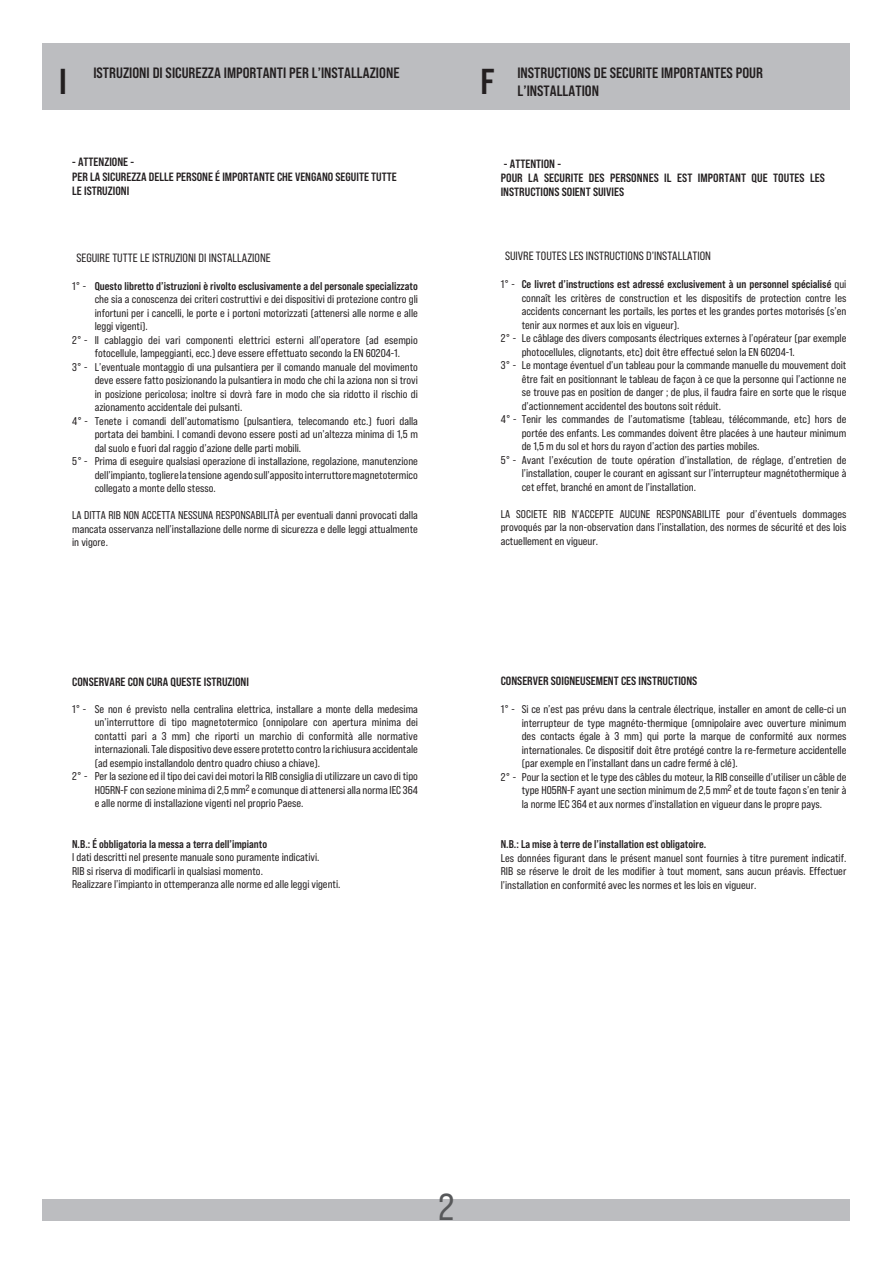
<style>
.page{position:relative;width:893px;height:1263px;background:#fff}
.page>*{position:absolute;margin:0;border:0;box-sizing:border-box;transform-origin:0 0}
.t1{font:37.5px "Bebas Neue Pro Sm E Rg";color:#57585a}
.t2{font:36px "Bebas Neue Pro Sm E Bd";color:#231f20}
.t3{font:15px "Bebas Neue Pro Sm E Bd";color:#231f20}
.t4{font:12px/14.4px "Bebas Neue Pro Sm E Bd";color:#231f20}
.t5{font:12px "Bebas Neue Pro Sm E Rg";color:#231f20}
.t6{font:11.25px/13.5px "Bebas Neue Pro Sm E Rg";color:#231f20;text-align:justify}
.t7{font:11.25px "Bebas Neue Pro Sm E Bd";color:#231f20}
.s1{font-family:"Bebas Neue Pro Sm E Rg"}
.s2{font-size:15px;color:#fff}
</style>
<div class="page">
<div style="left:43px;top:1199px;width:807px;height:22px;background:#bcbdc0"></div>
<div style="left:43px;top:43px;width:807px;height:66px;background:#bcbdc0"></div>
<h3 class="t3" style="left:93px;top:63px;width:308px">ISTRUZIONI DI SICUREZZA IMPORTANTI PER L’INSTALLAZIONE</h3>
<h3 class="t3" style="left:517px;top:63px;width:247px">INSTRUCTIONS DE SECURITE IMPORTANTES POUR</h3>
<h2 class="t2" style="left:59px;top:60px;width:9px">I</h2>
<h2 class="t2" style="left:480px;top:60px;width:16px">F</h2>
<h3 class="t3" style="left:517px;top:81px;width:83px">L’INSTALLATION</h3>
<p class="t4" style="left:72px;top:155px;width:326px">- ATTENZIONE -<br>PER LA SICUREZZA DELLE PERSONE É IMPORTANTE CHE VENGANO SEGUITE TUTTE<br>LE ISTRUZIONI</p>
<p class="t5" style="left:76px;top:250px;width:196px">SEGUIRE TUTTE LE ISTRUZIONI DI INSTALLAZIONE</p>
<p class="t7" style="left:72px;top:279px;width:347px"><span class="s1">1° -</span> Questo libretto d’istruzioni è rivolto esclusivamente a del personale specializzato</p>
<p class="t6" style="left:95px;top:292px;width:325px">che sia a conoscenza dei criteri costruttivi e dei dispositivi di protezione contro gli</p>
<p class="t6" style="left:95px;top:306px;width:325px">infortuni per i cancelli, le porte e i portoni motorizzati (attenersi alle norme e alle</p>
<p class="t6" style="left:95px;top:319px;width:55px">leggi vigenti).</p>
<p class="t6" style="left:72px;top:333px;width:347px">2° - Il cablaggio dei vari componenti elettrici esterni all’operatore (ad esempio</p>
<p class="t6" style="left:95px;top:346px;width:307px">fotocellule, lampeggianti, ecc.) deve essere effettuato secondo la EN 60204-1.</p>
<p class="t6" style="left:72px;top:360px;width:347px">3° - L’eventuale montaggio di una pulsantiera per il comando manuale del movimento</p>
<p class="t6" style="left:95px;top:373px;width:325px">deve essere fatto posizionando la pulsantiera in modo che chi la aziona non si trovi</p>
<p class="t6" style="left:95px;top:387px;width:325px">in posizione pericolosa; inoltre si dovrà fare in modo che sia ridotto il rischio di</p>
<p class="t6" style="left:95px;top:400px;width:149px">azionamento accidentale dei pulsanti.</p>
<p class="t6" style="left:72px;top:414px;width:347px">4° - Tenete i comandi dell’automatismo (pulsantiera, telecomando etc.) fuori dalla</p>
<p class="t6" style="left:95px;top:427px;width:325px">portata dei bambini. I comandi devono essere posti ad un’altezza minima di 1,5 m</p>
<p class="t6" style="left:95px;top:441px;width:208px">dal suolo e fuori dal raggio d’azione delle parti mobili.</p>
<p class="t6" style="left:72px;top:454px;width:347px">5° - Prima di eseguire qualsiasi operazione di installazione, regolazione, manutenzione</p>
<p class="t6" style="left:95px;top:468px;width:325px">dell’impianto, togliere la tensione agendo sull’apposito interruttore magnetotermico</p>
<p class="t6" style="left:95px;top:481px;width:123px">collegato a monte dello stesso.</p>
<p class="t6" style="left:72px;top:508px;width:347px">LA DITTA RIB NON ACCETTA NESSUNA RESPONSABILITÀ per eventuali danni provocati dalla mancata osservanza nell’installazione delle norme di sicurezza e delle leggi attualmente in vigore.</p>
<p class="t4" style="left:72px;top:674px;width:178px">CONSERVARE CON CURA QUESTE ISTRUZIONI</p>
<p class="t6" style="left:72px;top:702px;width:347px">1° - Se non é previsto nella centralina elettrica, installare a monte della medesima</p>
<p class="t6" style="left:95px;top:715px;width:325px">un’interruttore di tipo magnetotermico (onnipolare con apertura minima dei</p>
<p class="t6" style="left:95px;top:729px;width:325px">contatti pari a 3 mm) che riporti un marchio di conformità alle normative</p>
<p class="t6" style="left:95px;top:742px;width:325px">internazionali. Tale dispositivo deve essere protetto contro la richiusura accidentale</p>
<p class="t6" style="left:95px;top:756px;width:227px">(ad esempio installandolo dentro quadro chiuso a chiave).</p>
<p class="t6" style="left:72px;top:769px;width:347px">2° - Per la sezione ed il tipo dei cavi dei motori la RIB consiglia di utilizzare un cavo di tipo</p>
<p class="t6" style="left:95px;top:783px;width:325px">H05RN-F con sezione minima di 2,5 mm<sup>2</sup> e comunque di attenersi alla norma IEC 364</p>
<p class="t6" style="left:95px;top:796px;width:210px">e alle norme di installazione vigenti nel proprio Paese.</p>
<p class="t7" style="left:72px;top:837px;width:196px">N.B.: É obbligatoria la messa a terra dell’impianto</p>
<p class="t6" style="left:72px;top:850px;width:270px;text-align:left">I dati descritti nel presente manuale sono puramente indicativi.<br>RIB si riserva di modificarli in qualsiasi momento.<br>Realizzare l’impianto in ottemperanza alle norme ed alle leggi vigenti.</p>
<p class="t4" style="left:501px;top:156px;width:326px"><span class="s2">I</span>- ATTENTION -<br>POUR LA SECURITE DES PERSONNES IL EST IMPORTANT QUE TOUTES LES<br>INSTRUCTIONS SOIENT SUIVIES</p>
<p class="t5" style="left:505px;top:249px;width:208px">SUIVRE TOUTES LES INSTRUCTIONS D’INSTALLATION</p>
<p class="t7" style="left:501px;top:277px;width:347px"><span class="s1">1° -</span> Ce livret d’instructions est adressé exclusivement à un personnel spécialisé <span class="s1">qui</span></p>
<p class="t6" style="left:522px;top:291px;width:326px">connaît les critères de construction et les dispositifs de protection contre les</p>
<p class="t6" style="left:522px;top:304px;width:326px">accidents concernant les portails, les portes et les grandes portes motorisés (s’en</p>
<p class="t6" style="left:522px;top:318px;width:159px">tenir aux normes et aux lois en vigueur).</p>
<p class="t6" style="left:501px;top:331px;width:347px">2° - Le câblage des divers composants électriques externes à l’opérateur (par exemple</p>
<p class="t6" style="left:522px;top:345px;width:275px">photocellules, clignotants, etc) doit être effectué selon la EN 60204-1.</p>
<p class="t6" style="left:501px;top:358px;width:347px">3° - Le montage éventuel d’un tableau pour la commande manuelle du mouvement doit</p>
<p class="t6" style="left:522px;top:372px;width:326px">être fait en positionnant le tableau de façon à ce que la personne qui l’actionne ne</p>
<p class="t6" style="left:522px;top:385px;width:326px">se trouve pas en position de danger ; de plus, il faudra faire en sorte que le risque</p>
<p class="t6" style="left:522px;top:399px;width:201px">d’actionnement accidentel des boutons soit réduit.</p>
<p class="t6" style="left:501px;top:412px;width:347px">4° - Tenir les commandes de l’automatisme (tableau, télécommande, etc) hors de</p>
<p class="t6" style="left:522px;top:426px;width:326px">portée des enfants. Les commandes doivent être placées à une hauteur minimum</p>
<p class="t6" style="left:522px;top:439px;width:239px">de 1,5 m du sol et hors du rayon d’action des parties mobiles.</p>
<p class="t6" style="left:501px;top:453px;width:347px">5° - Avant l’exécution de toute opération d’installation, de réglage, d’entretien de</p>
<p class="t6" style="left:522px;top:466px;width:326px">l’installation, couper le courant en agissant sur l’interrupteur magnétothermique à</p>
<p class="t6" style="left:522px;top:480px;width:176px">cet effet, branché en amont de l’installation.</p>
<p class="t6" style="left:501px;top:507px;width:347px">LA SOCIETE RIB N’ACCEPTE AUCUNE RESPONSABILITE pour d’éventuels dommages provoqués par la non-observation dans l’installation, des normes de sécurité et des lois actuellement en vigueur.</p>
<p class="t4" style="left:501px;top:674px;width:198px">CONSERVER SOIGNEUSEMENT CES INSTRUCTIONS</p>
<p class="t6" style="left:501px;top:702px;width:347px">1° - Si ce n’est pas prévu dans la centrale électrique, installer en amont de celle-ci un</p>
<p class="t6" style="left:522px;top:716px;width:326px">interrupteur de type magnéto-thermique (omnipolaire avec ouverture minimum</p>
<p class="t6" style="left:522px;top:729px;width:326px">des contacts égale à 3 mm) qui porte la marque de conformité aux normes</p>
<p class="t6" style="left:522px;top:743px;width:326px">internationales. Ce dispositif doit être protégé contre la re-fermeture accidentelle</p>
<p class="t6" style="left:522px;top:756px;width:217px">(par exemple en l’installant dans un cadre fermé à clé).</p>
<p class="t6" style="left:501px;top:770px;width:347px">2° - Pour la section et le type des câbles du moteur, la RIB conseille d’utiliser un câble de</p>
<p class="t6" style="left:522px;top:783px;width:326px">type H05RN-F ayant une section minimum de 2,5 mm<sup>2</sup> et de toute façon s’en tenir à</p>
<p class="t6" style="left:522px;top:797px;width:302px">la norme IEC 364 et aux normes d’installation en vigueur dans le propre pays.</p>
<p class="t7" style="left:501px;top:838px;width:207px">N.B.: La mise à terre de l’installation est obligatoire.</p>
<p class="t6" style="left:501px;top:851px;width:347px">Les données figurant dans le présent manuel sont fournies à titre purement indicatif.<br>RIB se réserve le droit de les modifier à tout moment, sans aucun préavis. Effectuer l’installation en conformité avec les normes et les lois en vigueur.</p>
<h1 class="t1" style="left:439px;top:1185px;width:17px">2</h1>
</div>
